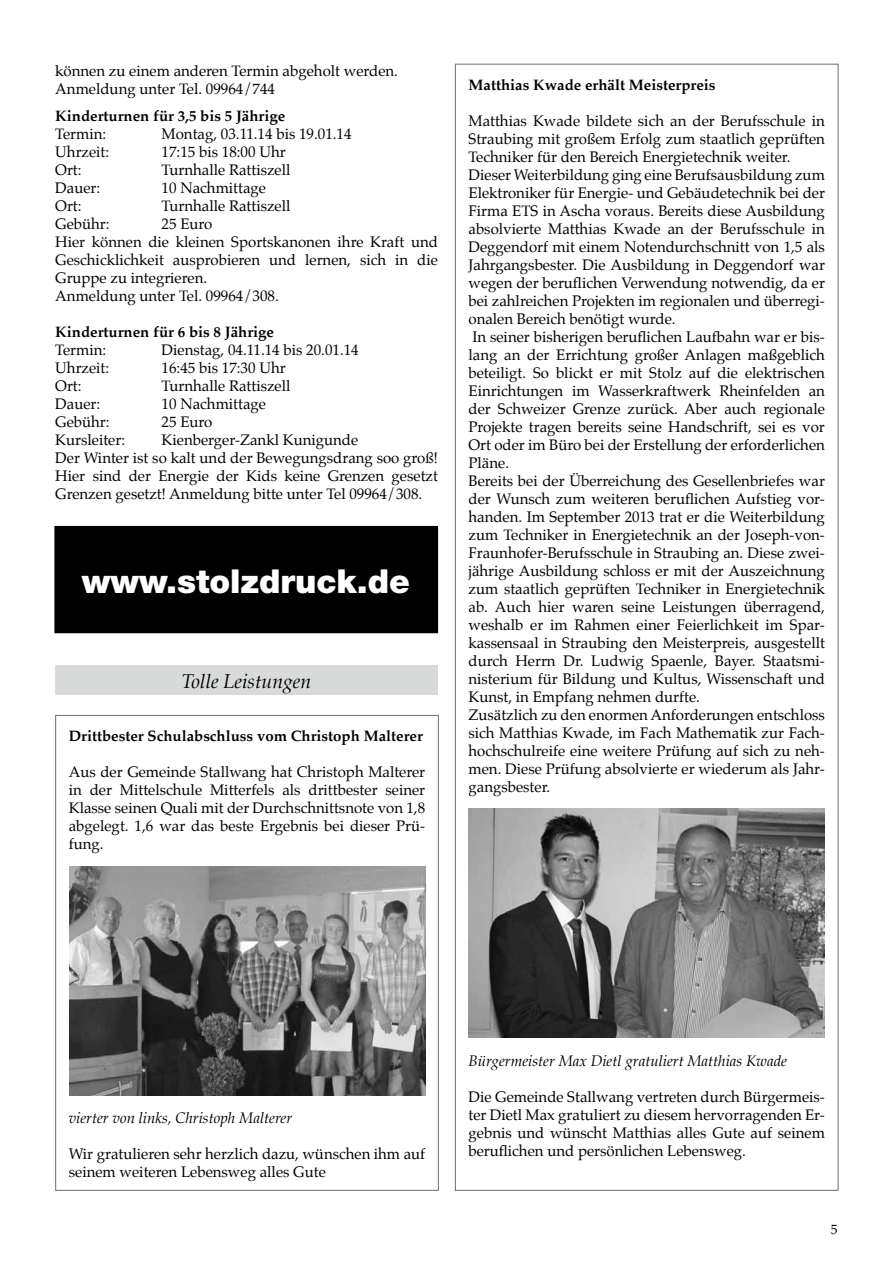
<style>
.page{position:relative;width:893px;height:1263px;background:#fff}
.page>*{position:absolute;margin:0;border:0;box-sizing:border-box;transform-origin:0 0}
.t1{font:900 33px "Helvetica Neue";color:#fff}
.t2{font:italic 19.5px "Palatino";color:#000}
.t3{font:15px/18px "Palatino";color:#000}
.t4{font:700 15px "Palatino";color:#000}
.t5{font:italic 15px "Palatino";color:#000}
.t6{font:13.5px "Palatino";color:#000}
</style>
<div class="page">
<div style="left:55px;top:665px;width:383px;height:30px;background:#d9dada"></div>
<img style="left:468px;top:808px;width:357px;height:230px">
<img style="left:69px;top:866px;width:357px;height:229px">
<div style="left:55px;top:526px;width:383px;height:107px;background:#000"></div>
<p class="t3" style="left:55px;top:62px;width:344px">können zu einem anderen Termin abgeholt werden.<br>Anmeldung unter Tel. 09964/744</p>
<p class="t4" style="left:55px;top:103px;width:231px">Kinderturnen für 3,5 bis 5 Jährige</p>
<p class="t3" style="left:55px;top:124px;width:53px">Termin:</p>
<p class="t3" style="left:162px;top:124px;width:192px">Montag, 03.11.14 bis 19.01.14</p>
<p class="t3" style="left:55px;top:142px;width:56px">Uhrzeit:</p>
<p class="t3" style="left:162px;top:142px;width:126px">17:15 bis 18:00 Uhr</p>
<p class="t3" style="left:55px;top:160px;width:28px">Ort:</p>
<p class="t3" style="left:162px;top:160px;width:130px">Turnhalle Rattiszell</p>
<p class="t3" style="left:55px;top:178px;width:47px">Dauer:</p>
<p class="t3" style="left:162px;top:178px;width:106px">10 Nachmittage</p>
<p class="t3" style="left:55px;top:196px;width:28px">Ort:</p>
<p class="t3" style="left:162px;top:196px;width:130px">Turnhalle Rattiszell</p>
<p class="t3" style="left:55px;top:214px;width:56px">Gebühr:</p>
<p class="t3" style="left:55px;top:214px;width:384px;text-indent:106px">25 Euro<br>Hier können die kleinen Sportskanonen ihre Kraft und Geschicklichkeit ausprobieren und lernen, sich in die Gruppe zu integrieren.<br>Anmeldung unter Tel. 09964/308.</p>
<p class="t4" style="left:55px;top:319px;width:220px">Kinderturnen für 6 bis 8 Jährige</p>
<p class="t3" style="left:55px;top:340px;width:53px">Termin:</p>
<p class="t3" style="left:162px;top:340px;width:199px">Dienstag, 04.11.14 bis 20.01.14</p>
<p class="t3" style="left:55px;top:358px;width:56px">Uhrzeit:</p>
<p class="t3" style="left:162px;top:358px;width:126px">16:45 bis 17:30 Uhr</p>
<p class="t3" style="left:55px;top:376px;width:28px">Ort:</p>
<p class="t3" style="left:162px;top:376px;width:130px">Turnhalle Rattiszell</p>
<p class="t3" style="left:55px;top:394px;width:47px">Dauer:</p>
<p class="t3" style="left:162px;top:394px;width:106px">10 Nachmittage</p>
<p class="t3" style="left:55px;top:412px;width:56px">Gebühr:</p>
<p class="t3" style="left:162px;top:412px;width:52px">25 Euro</p>
<p class="t3" style="left:55px;top:430px;width:71px">Kursleiter:</p>
<p class="t3" style="left:55px;top:430px;width:384px;text-indent:106px">Kienberger-Zankl Kunigunde<br>Der Winter ist so kalt und der Bewegungsdrang soo groß!<br>Hier sind der Energie der Kids keine Grenzen gesetzt Grenzen gesetzt! Anmeldung bitte unter Tel 09964/308.</p>
<h1 class="t1" style="left:82px;top:561px;width:330px">www.stolzdruck.de</h1>
<h2 class="t2" style="left:182px;top:666px;width:131px">Tolle Leistungen</h2>
<p class="t4" style="left:69px;top:723px;width:356px">Drittbester Schulabschluss vom Christoph Malterer</p>
<p class="t3" style="left:69px;top:763px;width:358px;text-align:justify">Aus der Gemeinde Stallwang hat Christoph Malterer in der Mittelschule Mitterfels als drittbester seiner Klasse seinen Quali mit der Durchschnittsnote von 1,8 abgelegt. 1,6 war das beste Ergebnis bei dieser Prü&shy;fung.</p>
<p class="t4" style="left:468px;top:72px;width:249px">Matthias Kwade erhält Meisterpreis</p>
<p class="t3" style="left:468px;top:111px;width:358px">Matthias Kwade bildete sich an der Berufsschule in Straubing mit großem Erfolg zum staatlich geprüften Techniker für den Bereich Energietechnik weiter.<br>Dieser Weiterbildung ging eine Berufsausbildung zum Elektroniker für Energie- und Gebäudetechnik bei der Firma ETS in Ascha voraus. Bereits diese Ausbildung absolvierte Matthias Kwade an der Berufsschule in Deggendorf mit einem Notendurchschnitt von 1,5 als Jahrgangsbester. Die Ausbildung in Deggendorf war wegen der beruflichen Verwendung notwendig, da er bei zahlreichen Projekten im regionalen und überregi&shy;onalen Bereich benötigt wurde.<br>In seiner bisherigen beruflichen Laufbahn war er bis&shy;lang an der Errichtung großer Anlagen maßgeblich beteiligt. So blickt er mit Stolz auf die elektrischen Einrichtungen im Wasserkraftwerk Rheinfelden an der Schweizer Grenze zurück. Aber auch regionale Projekte tragen bereits seine Handschrift, sei es vor Ort oder im Büro bei der Erstellung der erforderlichen Pläne.<br>Bereits bei der Überreichung des Gesellenbriefes war der Wunsch zum weiteren beruflichen Aufstieg vor&shy;handen. Im September 2013 trat er die Weiterbildung zum Techniker in Energietechnik an der Joseph-von-Fraunhofer-Berufsschule in Straubing an. Diese zwei&shy;jährige Ausbildung schloss er mit der Auszeichnung zum staatlich geprüften Techniker in Energietechnik ab. Auch hier waren seine Leistungen überragend, weshalb er im Rahmen einer Feierlichkeit im Spar&shy;kassensaal in Straubing den Meisterpreis, ausgestellt durch Herrn Dr. Ludwig Spaenle, Bayer. Staatsmi&shy;nisterium für Bildung und Kultus, Wissenschaft und Kunst, in Empfang nehmen durfte.<br>Zusätzlich zu den enormen Anforderungen entschloss sich Matthias Kwade, im Fach Mathematik zur Fach&shy;hochschulreife eine weitere Prüfung auf sich zu neh&shy;men. Diese Prüfung absolvierte er wiederum als Jahr&shy;gangsbester.</p>
<p class="t5" style="left:69px;top:1106px;width:225px">vierter von links, Christoph Malterer</p>
<p class="t3" style="left:69px;top:1145px;width:358px">Wir gratulieren sehr herzlich dazu, wünschen ihm auf seinem weiteren Lebensweg alles Gute</p>
<p class="t5" style="left:468px;top:1049px;width:320px">Bürgermeister Max Dietl gratuliert Matthias Kwade</p>
<p class="t3" style="left:468px;top:1088px;width:358px;text-align:justify">Die Gemeinde Stallwang vertreten durch Bürgermeis&shy;ter Dietl Max gratuliert zu diesem hervorragenden Er&shy;gebnis und wünscht Matthias alles Gute auf seinem beruflichen und persönlichen Lebensweg.</p>
<p class="t6" style="left:831px;top:1218px;width:8px">5</p>
</div>
